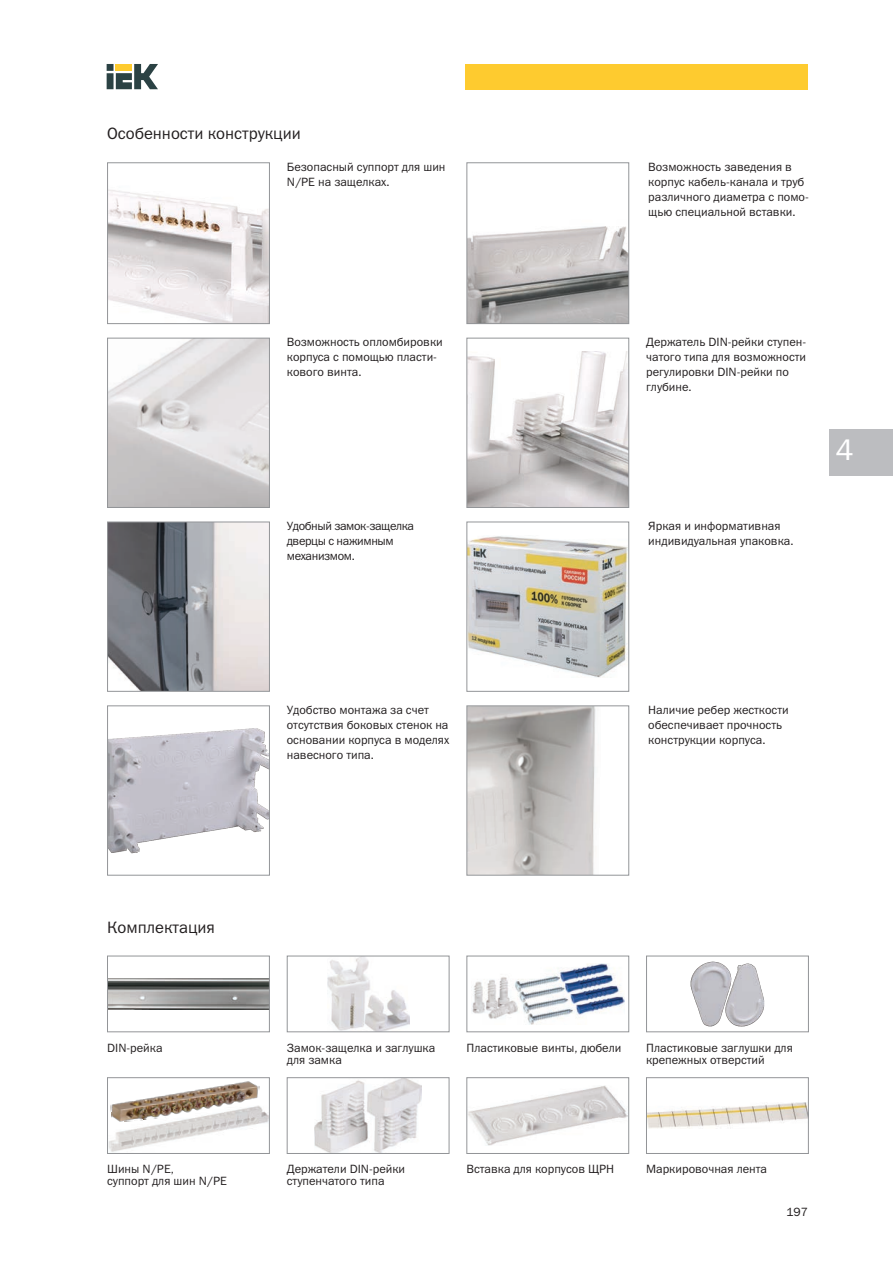
<style>
.page{position:relative;width:893px;height:1263px;background:#fff}
.page>*{position:absolute;margin:0;border:0;box-sizing:border-box;transform-origin:0 0}
.t1{font:30px "Franklin Gothic Book C";color:#fff}
.t2{font:16.5px "Franklin Gothic Book C";color:#231f20}
.t3{font:12px/15px "Franklin Gothic Book C";color:#231f20}
.t4{font:12px/15px "Franklin Gothic Book C";letter-spacing:-.03em;color:#231f20}
</style>
<div class="page">
<svg style="left:107px;top:64px;width:51px;height:25px"></svg>
<div style="left:466px;top:64px;width:342px;height:25px;background:#fecb2f"></div>
<div style="left:829px;top:429px;width:64px;height:46px;background:#bcbdc0"></div>
<img style="left:109px;top:189px;width:159px;height:133px">
<div style="left:107px;top:162px;width:163px;height:162px;border:1px solid #939598"></div>
<img style="left:109px;top:340px;width:159px;height:166px">
<div style="left:107px;top:338px;width:163px;height:170px;border:1px solid #939598"></div>
<img style="left:109px;top:524px;width:159px;height:166px">
<div style="left:107px;top:522px;width:163px;height:170px;border:1px solid #939598"></div>
<img style="left:109px;top:728px;width:159px;height:126px">
<div style="left:107px;top:705px;width:163px;height:170px;border:1px solid #939598"></div>
<img style="left:468px;top:226px;width:159px;height:96px">
<div style="left:466px;top:162px;width:163px;height:162px;border:1px solid #939598"></div>
<img style="left:468px;top:707px;width:128px;height:166px">
<div style="left:466px;top:705px;width:163px;height:170px;border:1px solid #939598"></div>
<img style="left:468px;top:536px;width:159px;height:142px">
<div style="left:466px;top:522px;width:163px;height:170px;border:1px solid #939598"></div>
<img style="left:468px;top:351px;width:159px;height:155px">
<div style="left:466px;top:338px;width:163px;height:170px;border:1px solid #939598"></div>
<img style="left:109px;top:978px;width:159px;height:31px">
<div style="left:107px;top:956px;width:163px;height:76px;border:1px solid #939598"></div>
<img style="left:327px;top:958px;width:82px;height:72px">
<div style="left:287px;top:956px;width:162px;height:76px;border:1px solid #939598"></div>
<img style="left:472px;top:963px;width:152px;height:62px">
<div style="left:466px;top:956px;width:163px;height:76px;border:1px solid #939598"></div>
<img style="left:690px;top:961px;width:75px;height:65px">
<div style="left:646px;top:956px;width:163px;height:76px;border:1px solid #939598"></div>
<img style="left:109px;top:1107px;width:159px;height:45px">
<div style="left:107px;top:1077px;width:163px;height:77px;border:1px solid #939598"></div>
<img style="left:315px;top:1079px;width:107px;height:73px">
<div style="left:287px;top:1077px;width:162px;height:77px;border:1px solid #939598"></div>
<img style="left:468px;top:1085px;width:159px;height:61px">
<div style="left:466px;top:1077px;width:163px;height:77px;border:1px solid #939598"></div>
<img style="left:648px;top:1102px;width:159px;height:27px">
<div style="left:646px;top:1077px;width:163px;height:77px;border:1px solid #939598"></div>
<img style="left:110px;top:1081px;width:151px;height:40px">
<h2 class="t2" style="left:107px;top:128px;width:195px">Особенности конструкции</h2>
<p class="t3" style="left:287px;top:160px;width:160px">Безопасный суппорт для шин<br>N/PE на защелках.</p>
<p class="t3" style="left:287px;top:335px;width:158px">Возможность опломбировки корпуса с помощью пласти&shy;кового винта.</p>
<p class="t4" style="left:287px;top:519px;width:129px">Удобный замок-защелка дверцы с нажимным механизмом.</p>
<p class="t3" style="left:287px;top:703px;width:164px">Удобство монтажа за счет отсут ствия боковых стенок на основании корпуса в моделях навесного типа.</p>
<p class="t3" style="left:648px;top:160px;width:162px">Возможность заведения в корпус кабель-канала и труб различного диаметра с помо&shy;щью специальной вставки.</p>
<p class="t3" style="left:646px;top:335px;width:161px">Держатель DIN-рейки ступен&shy;чатого типа для возможности регулировки DIN-рейки по глубине.</p>
<p class="t3" style="left:648px;top:519px;width:147px">Яркая и информативная инди видуальная упаковка.</p>
<h1 class="t1" style="left:836px;top:439px;width:19px">4</h1>
<p class="t3" style="left:648px;top:703px;width:142px">Наличие ребер жесткости обеспечивает прочность конструк ции корпуса.</p>
<h2 class="t2" style="left:107px;top:922px;width:109px">Комплектация</h2>
<p class="t3" style="left:107px;top:1041px;width:57px">DIN-рейка</p>
<p class="t3" style="left:287px;top:1043px;width:150px;line-height:12px">Замок-защелка и заглушка для замка</p>
<p class="t3" style="left:466px;top:1041px;width:156px">Пластиковые винты, дюбели</p>
<p class="t3" style="left:646px;top:1043px;width:148px;line-height:12px">Пластиковые заглушки для крепежных отверстий</p>
<p class="t3" style="left:107px;top:1164px;width:121px;line-height:12px">Шины N/PE,<br>суппорт для шин N/PE</p>
<p class="t3" style="left:287px;top:1164px;width:120px;line-height:12px">Держатели DIN-рейки ступенчатого типа</p>
<p class="t3" style="left:466px;top:1163px;width:149px">Вставка для корпусов ЩРН</p>
<p class="t3" style="left:646px;top:1163px;width:123px">Маркировочная лента</p>
<p class="t3" style="left:786px;top:1205px;width:23px">197</p>
</div>
